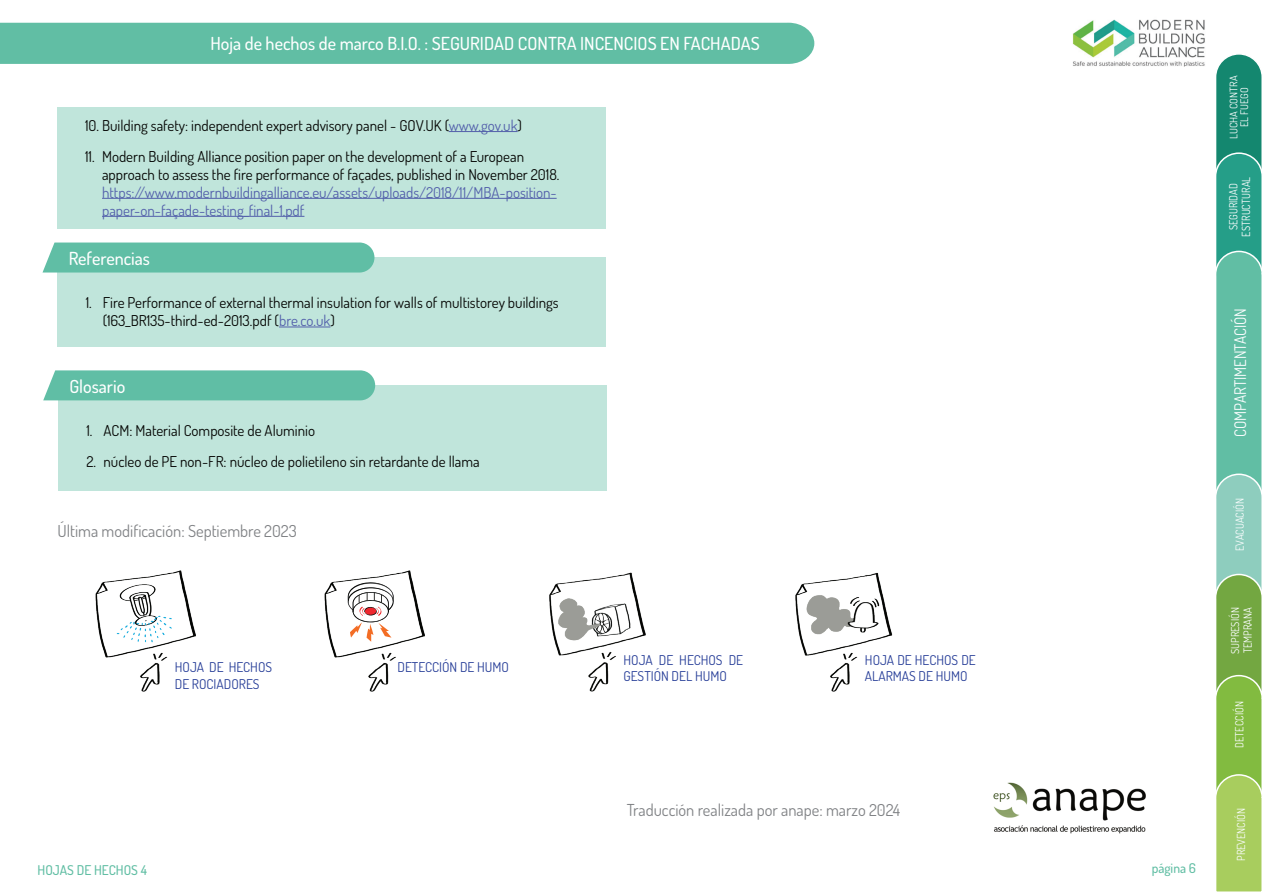
<style>
.page{position:relative;width:1263px;height:893px;background:#fff}
.page>*{position:absolute;margin:0;border:0;box-sizing:border-box;transform-origin:0 0}
.t1{font:500 18px "Dosis";color:#fff}
.t2{font:16.5px "Dosis";color:#808285}
.t3{font:16.05px "Dosis";color:#fbfdfe;scale:.93 1}
.t4{font:15px/18px "Dosis";color:#040503}
.t5{font:15px/18px "Dosis";color:#5360ab}
.t6{font:13.5px/16.2px "Dosis";color:#253c97}
.t7{font:500 13.5px "Dosis";color:#61bea4}
.t8{font:11.25px/12.6px "Dosis";color:#fbfdfe;text-align:center;scale:.93 1}
.t9{font:11.1px "Dosis";color:#fbfdfe;scale:.94 1}
.t10{font:10.95px "Dosis";color:#fbfdfe;scale:.96 1}
.t11{font:10.5px/10.5px "Dosis";color:#fbfdfe;text-align:center}
.t12{font:500 10.05px "Dosis";color:#fff;scale:.91 1}
.s1{color:#5360ab}
</style>
<div class="page">
<div style="left:0;top:23px;width:814px;height:41px;background:#61bea4"></div>
<img style="left:1072px;top:19px;width:133px;height:48px">
<svg style="left:1216px;top:54px;width:46px;height:838px;background:#6bb781"></svg>
<div style="left:57px;top:257px;width:549px;height:90px;background:#c0e5db"></div>
<div style="left:57px;top:107px;width:549px;height:122px;background:#c0e5db"></div>
<div style="left:58px;top:385px;width:549px;height:105px;background:#c0e5db"></div>
<svg style="left:43px;top:242px;width:331px;height:31px;background:#67c1a9"></svg>
<div style="left:43px;top:370px;width:332px;height:30px;background:#60bea5"></div>
<hr style="left:279px;top:327px;width:51px;height:1px;background:#5360ab">
<img style="left:549px;top:572px;width:97px;height:84px">
<img style="left:581px;top:646px;width:43px;height:46px">
<img style="left:795px;top:572px;width:98px;height:84px">
<img style="left:823px;top:647px;width:42px;height:45px">
<hr style="left:449px;top:131px;width:68px;height:1px;background:#5360ab">
<hr style="left:102px;top:198px;width:455px;height:1px;background:#5360ab">
<hr style="left:102px;top:216px;width:202px;height:1px;background:#5360ab">
<img style="left:993px;top:782px;width:153px;height:52px">
<img style="left:140px;top:671px;width:20px;height:21px">
<img style="left:95px;top:570px;width:101px;height:101px">
<img style="left:368px;top:671px;width:21px;height:21px">
<img style="left:324px;top:570px;width:101px;height:101px">
<svg style="left:333px;top:579px;width:81px;height:67px"></svg>
<p class="t1" style="left:210px;top:32px;width:551px">Hoja de hechos de marco B.I.O. : SEGURIDAD CONTRA INCENCIOS EN FACHADAS</p>
<p class="t4" style="left:85px;top:116px;width:438px">10. Building safety: independent expert advisory panel - GOV.UK (<span class="s1">www.gov.uk</span>)</p>
<p class="t4" style="left:102px;top:147px;width:459px;text-indent:-17px">11. Modern Building Alliance position paper on the development of a European approach to assess the fire performance of façades, published in November 2018.</p>
<p class="t5" style="left:102px;top:183px;width:456px">https://www.modernbuildingalliance.eu/assets/uploads/2018/11/MBA-position&shy;paper-on-façade-testing_final-1.pdf</p>
<p class="t1" style="left:69px;top:246px;width:83px">Referencias</p>
<p class="t4" style="left:103px;top:293px;width:457px;text-indent:-17px">1. Fire Performance of external thermal insulation for walls of multistorey buildings (163_BR135-third-ed-2013.pdf (<span class="s1">bre.co.uk</span>)</p>
<p class="t1" style="left:69px;top:374px;width:57px">Glosario</p>
<p class="t4" style="left:86px;top:421px;width:230px">1. ACM: Material Composite de Aluminio</p>
<p class="t4" style="left:86px;top:452px;width:395px">2. núcleo de PE non-FR: núcleo de polietileno sin retardante de llama</p>
<p class="t2" style="left:57px;top:520px;width:241px">Última modificación: Septiembre 2023</p>
<p class="t6" style="left:175px;top:659px;width:99px">HOJA DE HECHOS<br>DE ROCIADORES</p>
<p class="t6" style="left:397px;top:659px;width:113px">DETECCIÓN DE HUMO</p>
<p class="t6" style="left:623px;top:651px;width:121px">HOJA DE HECHOS DE<br>GESTIÓN DEL HUMO</p>
<p class="t6" style="left:865px;top:652px;width:112px">HOJA DE HECHOS DE<br>ALARMAS DE HUMO</p>
<p class="t2" style="left:627px;top:799px;width:275px">Traducción realizada por anape: marzo 2024</p>
<p class="t7" style="left:38px;top:861px;width:111px">HOJAS DE HECHOS 4</p>
<p class="t7" style="left:1152px;top:859px;width:46px">página 6</p>
<p class="t11" style="left:1228px;top:139px;width:65px;rotate:-90deg">LUCHA CONTRA<br>EL FUEGO</p>
<p class="t8" style="left:1227px;top:237px;width:66px;rotate:-90deg">SEGURIDAD<br>ESTRUCTURAL</p>
<p class="t3" style="left:1230px;top:437px;width:140px;rotate:-90deg">COMPARTIMENTACIÓN</p>
<p class="t9" style="left:1232px;top:551px;width:58px;rotate:-90deg">EVACUACIÓN</p>
<p class="t10" style="left:1228px;top:654px;width:50px;rotate:-90deg">SUPRESIÓN</p>
<p class="t8" style="left:1241px;top:653px;width:51px;rotate:-90deg">TEMPRANA</p>
<p class="t12" style="left:1232px;top:655px;width:47px;rotate:-90deg">DETECTION</p>
<p class="t8" style="left:1233px;top:748px;width:52px;rotate:-90deg">DETECCIÓN</p>
<p class="t12" style="left:1232px;top:750px;width:53px;rotate:-90deg">PREVENTION</p>
<p class="t9" style="left:1234px;top:861px;width:58px;rotate:-90deg">PREVENCIÓN</p>
</div>
